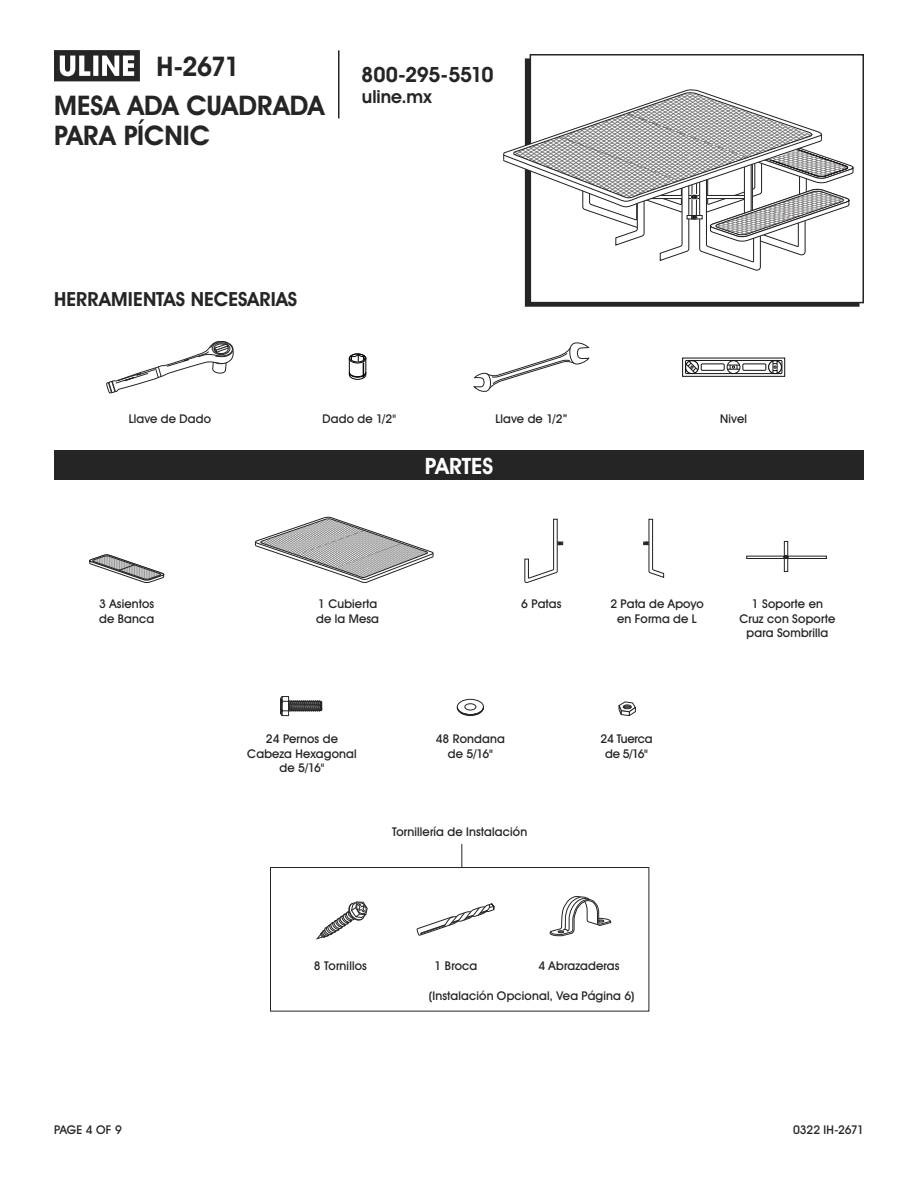
<style>
.page{position:relative;width:918px;height:1188px;background:#fff}
.page>*{position:absolute;margin:0;border:0;box-sizing:border-box;transform-origin:0 0}
.t1{font:700 27px/30px "Uline Two Knine";color:#252525}
.t2{font:700 22.5px "Uline Two Knine";color:#fff}
.t3{font:700 21px "Uline Two Knine";letter-spacing:-.02em;color:#252525}
.t4{font:700 19.5px "Uline Two Knine";letter-spacing:.005em;color:#252525}
.t5{font:700 18px "Uline Two Knine";color:#252525}
.t6{font:12px/14.4px "Uline Two Knine";letter-spacing:.015em;color:#252525;text-align:center}
.t7{font:12px/14.4px "Uline Two Knine";letter-spacing:-.025em;color:#252525;text-align:center}
.t8{font:12px "Uline Two Knine";letter-spacing:-.015em;color:#252525}
.s1{font-weight:700}
</style>
<div class="page">
<hr style="left:338px;top:50px;width:2px;height:68px;background:#252525">
<svg style="left:54px;top:50px;width:86px;height:31px"></svg>
<div style="left:530px;top:54px;width:334px;height:249px;border:2px solid #252525"></div>
<div style="left:54px;top:450px;width:810px;height:30px;background:#252525"></div>
<div style="left:747px;top:556px;width:80px;height:3px;border:1px solid #242122"></div>
<div style="left:784px;top:541px;width:4px;height:31px;border:1px solid #242122"></div>
<svg style="left:784px;top:540px;width:5px;height:21px"></svg>
<svg style="left:644px;top:519px;width:21px;height:59px"></svg>
<svg style="left:524px;top:519px;width:39px;height:64px"></svg>
<svg style="left:89px;top:554px;width:76px;height:29px"></svg>
<svg style="left:254px;top:517px;width:180px;height:66px"></svg>
<svg style="left:457px;top:698px;width:27px;height:18px"></svg>
<svg style="left:280px;top:696px;width:42px;height:21px"></svg>
<svg style="left:618px;top:701px;width:18px;height:16px"></svg>
<svg style="left:503px;top:89px;width:351px;height:182px"></svg>
<svg style="left:106px;top:341px;width:127px;height:52px"></svg>
<svg style="left:349px;top:353px;width:17px;height:27px"></svg>
<svg style="left:473px;top:342px;width:117px;height:50px"></svg>
<div style="left:682px;top:358px;width:103px;height:19px;border:1px solid #111212"></div>
<svg style="left:727px;top:361px;width:13px;height:13px"></svg>
<div style="left:727px;top:361px;width:13px;height:13px;border:1px solid #111212;border-radius:50%"></div>
<svg style="left:727px;top:365px;width:13px;height:5px"></svg>
<svg style="left:769px;top:361px;width:12px;height:13px"></svg>
<div style="left:768px;top:361px;width:14px;height:13px;border:1px solid #111212;border-radius:50%"></div>
<svg style="left:773px;top:362px;width:5px;height:10px"></svg>
<svg style="left:686px;top:362px;width:13px;height:13px"></svg>
<div style="left:685px;top:360px;width:97px;height:14px;border:1px solid #111212"></div>
<div style="left:701px;top:364px;width:23px;height:6px;border:1px solid #111212"></div>
<div style="left:743px;top:364px;width:23px;height:6px;border:1px solid #111212"></div>
<svg style="left:316px;top:901px;width:52px;height:39px"></svg>
<svg style="left:417px;top:903px;width:77px;height:33px"></svg>
<svg style="left:550px;top:896px;width:61px;height:40px"></svg>
<div style="left:270px;top:867px;width:379px;height:144px;border:1px solid #252525"></div>
<svg style="left:461px;top:844px;width:1px;height:23px"></svg>
<h1 class="t1" style="left:157px;top:51px;width:85px">H-2671</h1>
<h1 class="t1" style="left:54px;top:90px;width:272px">MESA ADA CUADRADA<br>PARA PÍCNIC</h1>
<h3 class="t3" style="left:361px;top:62px;width:134px">800-295-5510</h3>
<h3 class="t5" style="left:362px;top:86px;width:71px">uline.mx</h3>
<h3 class="t4" style="left:54px;top:287px;width:245px">HERRAMIENTAS NECESARIAS</h3>
<p class="t6" style="left:129px;top:412px;width:84px">Llave de Dado</p>
<p class="t6" style="left:323px;top:412px;width:75px">Dado de 1/2"</p>
<p class="t6" style="left:496px;top:412px;width:73px">Llave de 1/2”</p>
<p class="t6" style="left:720px;top:412px;width:28px">Nivel</p>
<h2 class="t2" style="left:425px;top:452px;width:70px">PARTES</h2>
<p class="t6" style="left:99px;top:597px;width:57px;text-align:left">3 Asientos de Banca</p>
<p class="t6" style="left:739px;top:597px;width:98px">1 Soporte en<br>Cruz con Soporte para Sombrilla</p>
<p class="t6" style="left:316px;top:597px;width:64px;text-align:left">1 Cubierta de la Mesa</p>
<p class="t6" style="left:610px;top:597px;width:95px">2 Pata de Apoyo en Forma de L</p>
<p class="t6" style="left:521px;top:597px;width:42px">6 Patas</p>
<p class="t6" style="left:247px;top:732px;width:111px">24 Pernos de<br>Cabeza Hexagonal de 5/16"</p>
<p class="t6" style="left:436px;top:732px;width:70px">48 Rondana de 5/16<span class="s1">"</span></p>
<p class="t7" style="left:601px;top:732px;width:53px">24 Tuerca de 5/16<span class="s1">"</span></p>
<p class="t6" style="left:392px;top:825px;width:137px">Tornillería de Instalación</p>
<p class="t6" style="left:314px;top:958px;width:54px">8 Tornillos</p>
<p class="t6" style="left:435px;top:958px;width:44px">1 Broca</p>
<p class="t6" style="left:538px;top:958px;width:83px">4 Abrazaderas</p>
<p class="t6" style="left:429px;top:988px;width:207px">(Instalación Opcional, Vea Página 6)</p>
<p class="t6" style="left:54px;top:1122px;width:69px">PAGE 4 OF 9</p>
<p class="t8" style="left:793px;top:1122px;width:72px">0322 IH-2671</p>
</div>
